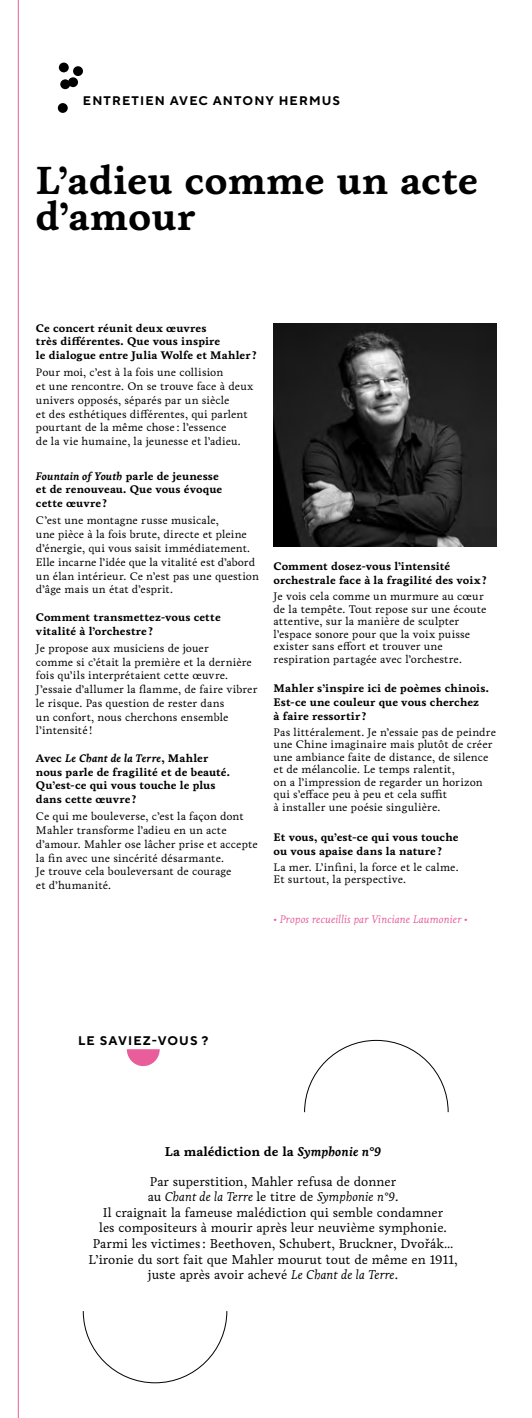
<style>
.page{position:relative;width:532px;height:1418px;background:#fff}
.page>*{position:absolute;margin:0;border:0;box-sizing:border-box;transform-origin:0 0}
.t1{font:700 40px/36.2px "Livory";color:#000}
.t2{font:13.12px/15.6px "Livory";color:#000;text-align:center}
.t3{font:700 13.12px "Livory";color:#000}
.t4{font:700 12.5px "TT Norms Pro";letter-spacing:.09em;color:#000}
.t5{font:11.25px/13.8px "Livory";letter-spacing:.01em;color:#000}
.t6{font:700 11.25px/13.8px "Livory";letter-spacing:.01em;color:#000}
.t7{font:italic 11.25px "Livory";color:#e85d9a}
.s1{font-style:italic}
</style>
<div class="page">
<svg style="left:127px;top:1049px;width:33px;height:17px"></svg>
<img style="left:273px;top:323px;width:223px;height:223px">
<div style="left:68px;top:77px;width:10px;height:10px;background:#000;border-radius:50%"></div>
<div style="left:58px;top:103px;width:10px;height:10px;background:#000;border-radius:50%"></div>
<div style="left:59px;top:63px;width:10px;height:9px;background:#000;border-radius:50%"></div>
<div style="left:73px;top:66px;width:10px;height:10px;background:#000;border-radius:50%"></div>
<div style="left:60px;top:79px;width:10px;height:10px;background:#000;border-radius:50%"></div>
<svg style="left:304px;top:1039px;width:144px;height:73px"></svg>
<svg style="left:83px;top:1311px;width:144px;height:72px"></svg>
<hr style="left:18px;top:0;width:1px;height:1417px;background:#e85d9a">
<p class="t4" style="left:83px;top:91px;width:259px">ENTRETIEN AVEC ANTONY HERMUS</p>
<h1 class="t1" style="left:35px;top:162px;width:444px">L’adieu comme un acte d’amour</h1>
<p class="t6" style="left:36px;top:321px;width:222px">Ce concert réunit deux œuvres<br>très différentes. Que vous inspire<br>le dialogue entre Julia Wolfe et Mahler ?</p>
<p class="t5" style="left:36px;top:365px;width:219px">Pour moi, c’est à la fois une collision<br>et une rencontre. On se trouve face à deux univers opposés, séparés par un siècle<br>et des esthétiques différentes, qui parlent pourtant de la même chose : l’essence<br>de la vie humaine, la jeunesse et l’adieu.</p>
<p class="t6" style="left:36px;top:469px;width:188px"><span class="s1">Fountain of Youth</span> parle de jeunesse et de renouveau. Que vous évoque cette œuvre?</p>
<p class="t5" style="left:36px;top:514px;width:224px">C’est une montagne russe musicale,<br>une pièce à la fois brute, directe et pleine d’énergie, qui vous saisit immédiatement.<br>Elle incarne l’idée que la vitalité est d’abord un élan intérieur. Ce n’est pas une question d’âge mais un état d’esprit.</p>
<p class="t6" style="left:36px;top:610px;width:186px">Comment transmettez-vous cette vitalité à l’orchestre?</p>
<p class="t5" style="left:36px;top:641px;width:223px">Je propose aux musiciens de jouer<br>comme si c’était la première et la dernière fois qu’ils interprétaient cette œuvre.<br>J’essaie d’allumer la flamme, de faire vibrer le risque. Pas question de rester dans<br>un confort, nous cherchons ensemble l’intensité !</p>
<p class="t6" style="left:36px;top:751px;width:195px">Avec <span class="s1">Le Chant de la Terre</span>, Mahler nous parle de fragilité et de beauté.<br>Qu’est-ce qui vous touche le plus dans cette œuvre?</p>
<p class="t5" style="left:36px;top:809px;width:223px">Ce qui me bouleverse, c’est la façon dont Mahler transforme l’adieu en un acte d’amour. Mahler ose lâcher prise et accepte la fin avec une sincérité désarmante.<br>Je trouve cela bouleversant de courage<br>et d’humanité.</p>
<p class="t6" style="left:273px;top:559px;width:214px">Comment dosez-vous l’intensité orchestrale face à la fragilité des voix?</p>
<p class="t5" style="left:273px;top:590px;width:214px;line-height:12.5px">Je vois cela comme un murmure au cœur de la tempête. Tout repose sur une écoute attentive, sur la manière de sculpter l’espace sonore pour que la voix puisse exister sans effort et trouver une respiration partagée avec l’orchestre.</p>
<p class="t6" style="left:273px;top:681px;width:217px">Mahler s’inspire ici de poèmes chinois.<br>Est-ce une couleur que vous cherchez<br>à faire ressortir ?</p>
<p class="t5" style="left:273px;top:726px;width:224px;line-height:12.5px">Pas littéralement. Je n’essaie pas de peindre une Chine imaginaire mais plutôt de créer une ambiance faite de distance, de silence et de mélancolie. Le temps ralentit,<br>on a l’impression de regarder un horizon qui s’efface peu à peu et cela suffit<br>à installer une poésie singulière.</p>
<p class="t6" style="left:273px;top:830px;width:186px">Et vous, qu’est-ce qui vous touche ou vous apaise dans la nature?</p>
<p class="t5" style="left:273px;top:860px;width:186px;line-height:12.5px">La mer. L’infini, la force et le calme.<br>Et surtout, la perspective.</p>
<p class="t7" style="left:273px;top:913px;width:196px">• Propos recueillis par Vinciane Laumonier •</p>
<p class="t4" style="left:78px;top:1030px;width:132px">LE SAVIEZ-VOUS ?</p>
<p class="t3" style="left:165px;top:1143px;width:217px">La malédiction de la <span class="s1">Symphonie n°9</span></p>
<p class="t2" style="left:88px;top:1173px;width:370px">Par superstition, Mahler refusa de donner<br>au <span class="s1">Chant de la Terre</span> le titre de <span class="s1">Symphonie n°9</span>.<br>Il craignait la fameuse malédiction qui semble condamner<br>les compositeurs à mourir après leur neuvième symphonie.<br>Parmi les victimes : Beethoven, Schubert, Bruckner, Dvořák… L’ironie du sort fait que Mahler mourut tout de même en 1911, juste après avoir achevé <span class="s1">Le Chant de la Terre</span>.</p>
</div>
